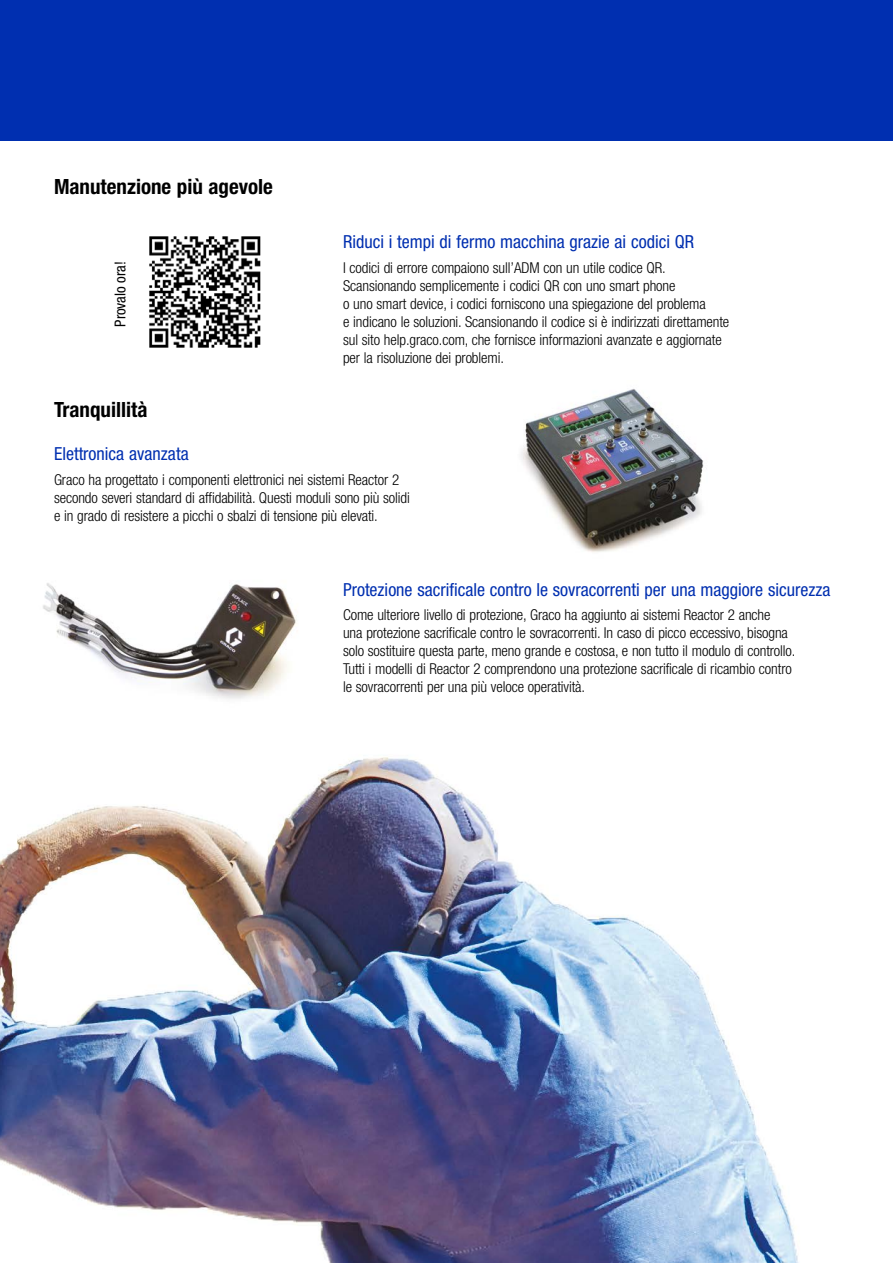
<style>
.page{position:relative;width:893px;height:1263px;background:#fff}
.page>*{position:absolute;margin:0;border:0;box-sizing:border-box;transform-origin:0 0}
.t1{font:700 condensed 21px "Helvetica Neue LT Std";color:#000}
.t2{font:condensed 18px "Helvetica Neue LT Std";color:#002fb0}
.t3{font:300 condensed 15px/18px "Helvetica Neue LT Std";letter-spacing:-.005em;color:#000}
.t4{font:condensed 15px "Helvetica Neue LT Std";letter-spacing:-.005em;color:#000}
</style>
<div class="page">
<div style="left:0;top:0;width:893px;height:140px;background:#002fb0"></div>
<img style="left:0;top:757px;width:799px;height:506px">
<img style="left:149px;top:236px;width:112px;height:112px">
<img style="left:521px;top:389px;width:183px;height:163px">
<img style="left:43px;top:583px;width:254px;height:116px">
<h1 class="t1" style="left:54px;top:173px;width:220px">Manutenzione più agevole</h1>
<p class="t4" style="left:112px;top:327px;width:67px;rotate:-90deg">Provalo ora!</p>
<h1 class="t1" style="left:54px;top:397px;width:95px">Tranquillità</h1>
<p class="t2" style="left:343px;top:232px;width:353px">Riduci i tempi di fermo macchina grazie ai codici QR</p>
<p class="t3" style="left:343px;top:259px;width:388px">I codici di errore compaiono sull’ADM con un utile codice QR.<br>Scansionando semplicemente i codici QR con uno smart phone<br>o uno smart device, i codici forniscono una spiegazione del problema<br>e indicano le soluzioni. Scansionando il codice si è indirizzati direttamente sul sito help.graco.com, che fornisce informazioni avanzate e aggiornate per la risoluzione dei problemi.</p>
<p class="t2" style="left:54px;top:444px;width:136px">Elettronica avanzata</p>
<p class="t3" style="left:54px;top:471px;width:357px">Graco ha progettato i componenti elettronici nei sistemi Reactor 2 secondo severi standard di affidabilità. Questi moduli sono più solidi e in grado di resistere a picchi o sbalzi di tensione più elevati.</p>
<p class="t2" style="left:343px;top:579px;width:489px">Protezione sacrificale contro le sovracorrenti per una maggiore sicurezza</p>
<p class="t3" style="left:343px;top:606px;width:454px">Come ulteriore livello di protezione, Graco ha aggiunto ai sistemi Reactor 2 anche<br>una protezione sacrificale contro le sovracorrenti. In caso di picco eccessivo, bisogna solo sostituire questa parte, meno grande e costosa, e non tutto il modulo di controllo.<br>Tutti i modelli di Reactor 2 comprendono una protezione sacrificale di ricambio contro le sovracorrenti per una più veloce operatività.</p>
</div>
